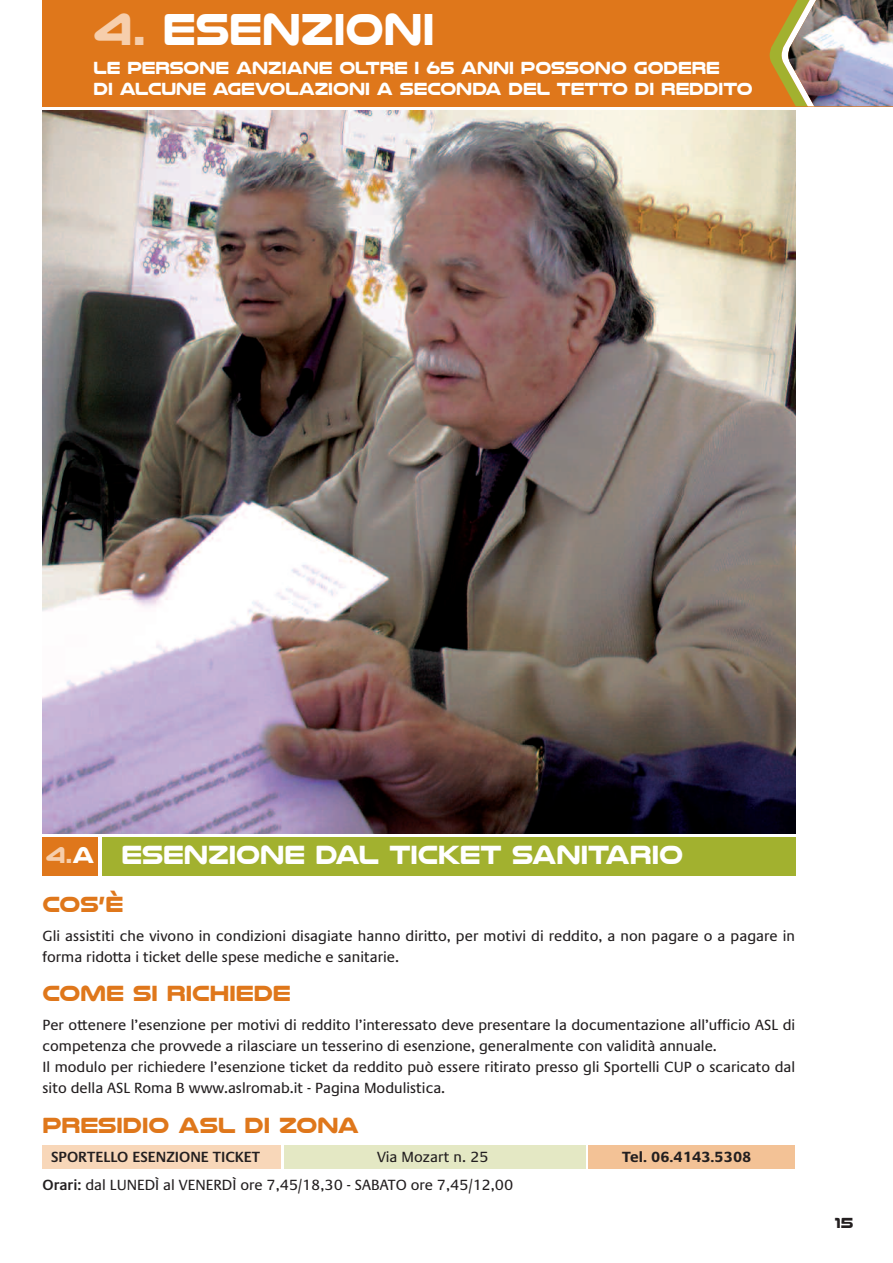
<style>
.page{position:relative;width:893px;height:1263px;background:#fff}
.page>*{position:absolute;margin:0;border:0;box-sizing:border-box;transform-origin:0 0}
.t1{font:700 45.9px "Nulshock Rg";color:#fff;scale:.9 1}
.t2{font:700 27px "Nulshock Rg";color:#fff;scale:.96 1}
.t3{font:700 22.5px "Nulshock Rg";color:#df771b}
.t4{font:700 18px/21.6px "Nulshock Rg";color:#fff;scale:.95 1}
.t5{font:15px/21px "Praxis Com";color:#231f20}
.t6{font:600 15px "Praxis Com";color:#231f20}
.t7{font:700 15px "Praxis Com";color:#231f20}
.t8{font:700 15px "Nulshock Rg";color:#231f20}
.s1{color:#f6ceac}
.s2{font-size:23.25px;color:#f6ceac}
.s3{font-size:23.25px}
.s4{font-weight:600}
</style>
<div class="page">
<div style="left:43px;top:1145px;width:238px;height:24px;background:#f8d7b9"></div>
<div style="left:284px;top:1145px;width:302px;height:24px;background:#e4e8c4"></div>
<div style="left:588px;top:1145px;width:207px;height:24px;background:#f3c296"></div>
<div style="left:43px;top:0;width:850px;height:106px;background:#df771b"></div>
<svg style="left:770px;top:17px;width:18px;height:75px"></svg>
<img style="left:788px;top:0;width:105px;height:106px">
<img style="left:43px;top:111px;width:752px;height:722px">
<div style="left:43px;top:837px;width:55px;height:38px;background:#df771b"></div>
<div style="left:102px;top:837px;width:693px;height:38px;background:#a2b12f"></div>
<h1 class="t1" style="left:94px;top:2px;width:380px"><span class="s1">4.</span> ESENZIONI</h1>
<p class="t4" style="left:94px;top:57px;width:695px">LE PERSONE ANZIANE OLTRE I 65 ANNI POSSONO GODERE<br>DI ALCUNE AGEVOLAZIONI A SECONDA DEL TETTO DI REDDITO</p>
<h2 class="t2" style="left:46px;top:839px;width:665px"><span class="s2">4.</span><span class="s3">A</span> ESENZIONE DAL TICKET SANITARIO</h2>
<h3 class="t3" style="left:43px;top:891px;width:82px">COS’È</h3>
<p class="t5" style="left:43px;top:925px;width:754px">gli assistiti che vivono in condizioni disagiate hanno diritto, per motivi di reddito, a non pagare o a pagare in forma ridotta i ticket delle spese mediche e sanitarie.</p>
<h3 class="t3" style="left:43px;top:980px;width:250px">COME SI RICHIEDE</h3>
<p class="t5" style="left:43px;top:1014px;width:754px">per ottenere l’esenzione per motivi di reddito l’interessato deve presentare la documentazione all’ufficio asl di competenza che provvede a rilasciare un tesserino di esenzione, generalmente con validità annuale.<br>il modulo per richiedere l’esenzione ticket da reddito può essere ritirato presso gli sportelli cup o scaricato dal sito della asl roma b www.aslromab.it - pagina modulistica.</p>
<h3 class="t3" style="left:43px;top:1112px;width:318px">PRESIDIO ASL DI ZONA</h3>
<p class="t6" style="left:51px;top:1147px;width:210px">SPORTELLO ESENZIONE TICKET</p>
<p class="t5" style="left:377px;top:1146px;width:113px">via mozart n. 25</p>
<p class="t7" style="left:622px;top:1147px;width:131px">Tel. 06.4143.5308</p>
<p class="t5" style="left:43px;top:1174px;width:472px"><span class="s4">ORARI:</span> dal luneDì al venerDì ore 7,45/18,30 - sabato ore 7,45/12,00</p>
<p class="t8" style="left:835px;top:1214px;width:20px">15</p>
</div>
